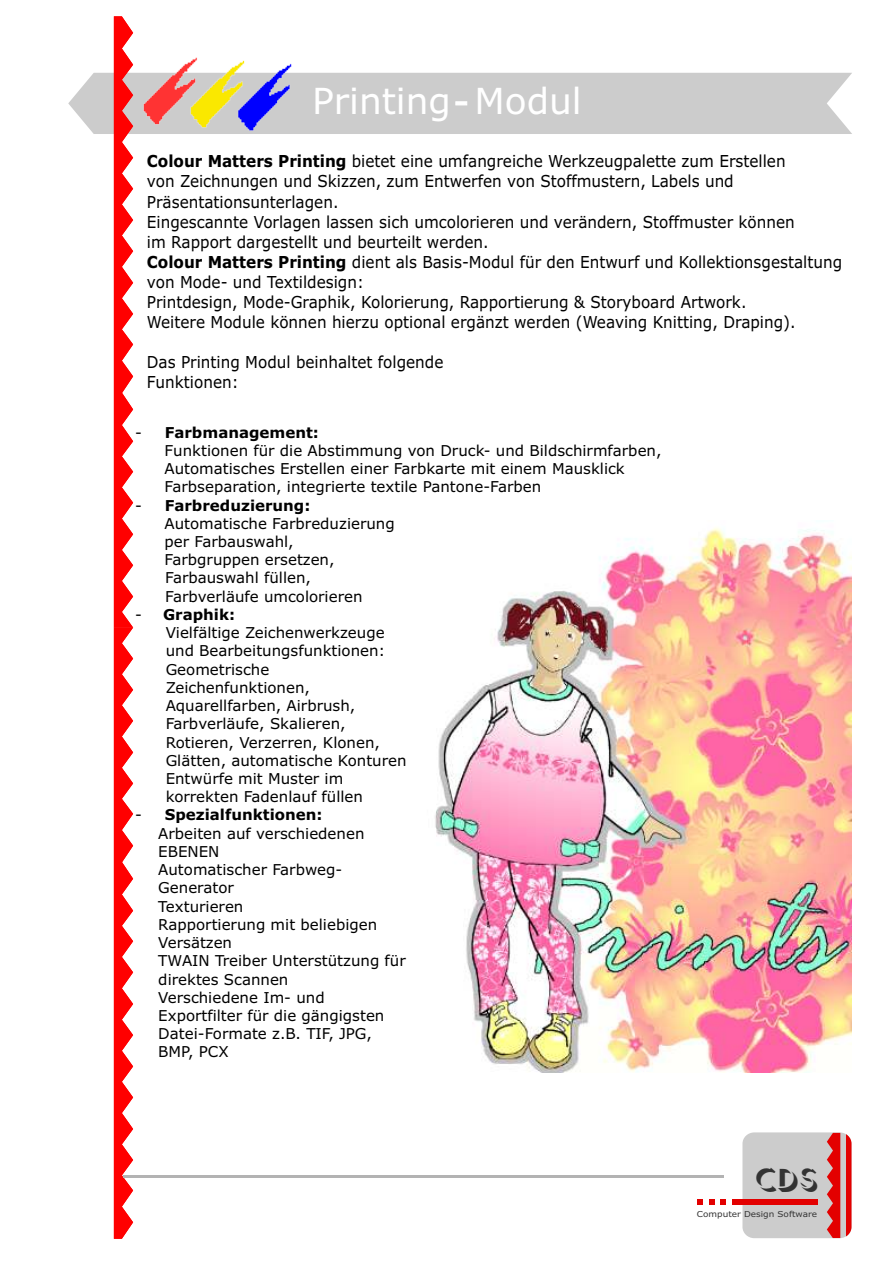
<style>
.page{position:relative;width:893px;height:1263px;background:#fff}
.page>*{position:absolute;margin:0;border:0;box-sizing:border-box;transform-origin:0 0}
.t1{font:36px "Verdana";color:#fff}
.t2{font:32.55px "Umbra BT";color:#333;scale:1.07 1}
.t3{font:16.5px/20.1px "Verdana";color:#000;scale:.92 1}
.t4{font:15px/18.3px "Verdana";color:#000}
.t5{font:8.25px "Verdana";color:#333;scale:1.09 1}
.s1{font-weight:700}
</style>
<div class="page">
<div style="left:68px;top:73px;width:784px;height:61px;background:#ccc"></div>
<div style="left:742px;top:1132px;width:109px;height:106px;background:#ccc;border-radius:12px"></div>
<div style="left:846px;top:1132px;width:5px;height:106px;background:#e30000"></div>
<svg style="left:827px;top:1133px;width:13px;height:105px"></svg>
<svg style="left:697px;top:1199px;width:6px;height:6px"></svg>
<svg style="left:709px;top:1199px;width:5px;height:6px"></svg>
<svg style="left:720px;top:1199px;width:6px;height:6px"></svg>
<div style="left:732px;top:1199px;width:85px;height:6px;background:#e30000"></div>
<img style="left:143px;top:57px;width:149px;height:77px">
<img style="left:435px;top:527px;width:416px;height:545px">
<svg style="left:114px;top:16px;width:19px;height:1223px"></svg>
<hr style="left:123px;top:1175px;width:601px;height:2px;background:#b3b3b3">
<h1 class="t1" style="left:312px;top:87px;width:271px">Printing - Modul</h1>
<p class="t3" style="left:147px;top:153px;width:757px"><span class="s1">Colour Matters Printing</span> bietet eine umfangreiche Werkzeugpalette zum Erstellen<br>von Zeichnungen und Skizzen, zum Entwerfen von Stoffmustern, Labels und Präsentationsunterlagen.<br>Eingescannte Vorlagen lassen sich umcolorieren und verändern, Stoffmuster können<br>im Rapport dargestellt und beurteilt werden.<br><span class="s1">Colour Matters Printing</span> dient als Basis-Modul für den Entwurf und Kollektionsgestaltung von Mode- und Textildesign:<br>Printdesign, Mode-Graphik, Kolorierung, Rapportierung &amp; Storyboard Artwork.<br>Weitere Module können hierzu optional ergänzt werden (Weaving Knitting, Draping).</p>
<p class="t3" style="left:147px;top:353px;width:324px">Das Printing Modul beinhaltet folgende<br>Funktionen:</p>
<p class="t4" style="left:165px;top:424px;width:498px;text-indent:-29px">- <span class="s1">Farbmanagement:<br></span>Funktionen für die Abstimmung von Druck- und Bildschirmfarben, Automatisches Erstellen einer Farbkarte mit einem Mausklick Farbseparation, integrierte textile Pantone-Farben</p>
<p class="t4" style="left:165px;top:497px;width:232px;text-indent:-29px">- <span class="s1">Farbreduzierung:<br></span>Automatische Farbreduzierung per Farbauswahl,<br>Farbgruppen ersetzen,<br>Farbauswahl füllen,<br>Farbverläufe umcolorieren</p>
<p class="t4" style="left:166px;top:607px;width:242px;text-indent:-30px">- <span class="s1">Graphik:<br></span>Vielfältige Zeichenwerkzeuge und Bearbeitungsfunktionen:<br>Geometrische<br>Zeichenfunktionen,<br>Aquarellfarben, Airbrush,<br>Farbverläufe, Skalieren,<br>Rotieren, Verzerren, Klonen,<br>Glätten, automatische Konturen<br>Entwürfe mit Muster im korrekten Fadenlauf füllen</p>
<p class="t4" style="left:158px;top:807px;width:249px;text-indent:-23px">- <span class="s1">Spezialfunktionen:<br></span>Arbeiten auf verschiedenen<br>EBENEN<br>Automatischer Farbweg-<br>Generator<br>Texturieren<br>Rapportierung mit beliebigen<br>Versätzen<br>TWAIN Treiber Unterstützung für direktes Scannen<br>Verschiedene Im- und<br>Exportfilter für die gängigsten<br>Datei-Formate z.B. TIF, JPG,<br>BMP, PCX</p>
<h2 class="t2" style="left:755px;top:1163px;width:61px">CDS</h2>
<p class="t5" style="left:697px;top:1210px;width:112px">Computer Design Software</p>
</div>
